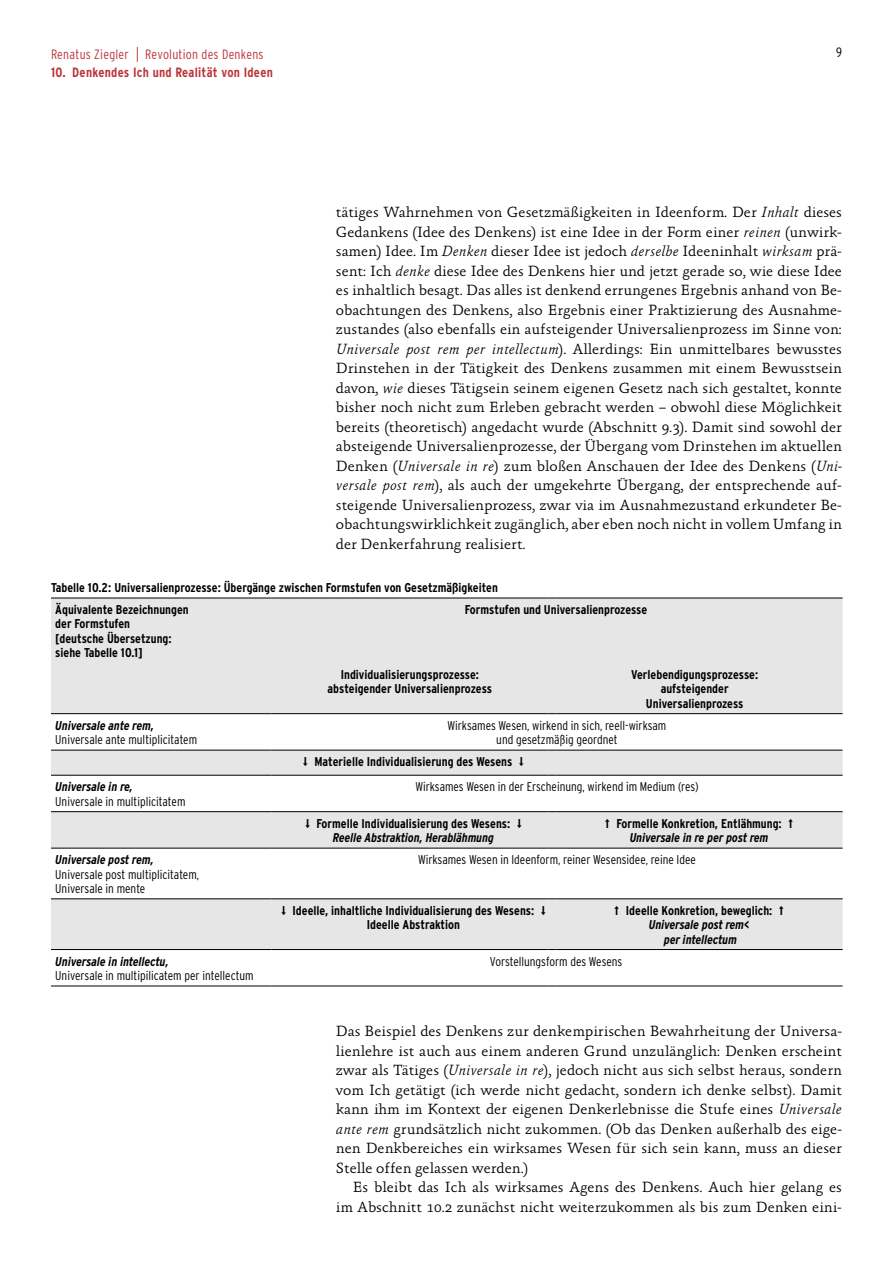
<style>
.page{position:relative;width:893px;height:1263px;background:#fff}
.page>*{position:absolute;margin:0;border:0;box-sizing:border-box;transform-origin:0 0}
.t1{font:300 15px/19.5px "Absara OT";color:#000;text-align:justify}
.t2{font:300 13.5px "Interstate Condensed";letter-spacing:.02em;color:#bb3439}
.t3{font:700 13.5px "Interstate Condensed";letter-spacing:.02em;color:#bb3439}
.t4{font:300 13.5px "Interstate Condensed";color:#000}
.t5{font:700 12.75px/14.2px "Interstate Condensed";color:#000;text-align:center}
.t6{font:300 12.75px/14.2px "Interstate Condensed";color:#000;text-align:center}
.t7{font:italic 700 12.75px/14.2px "Interstate Condensed";color:#000;text-align:center}
.s1{font-size:15px}
.s2{font-style:italic}
</style>
<div class="page">
<svg style="left:51px;top:599px;width:792px;height:350px;fill:#e6e6e6"></svg>
<hr style="left:51px;top:598px;width:220px;height:1px;background:#000">
<hr style="left:271px;top:598px;width:278px;height:1px;background:#000">
<hr style="left:556px;top:598px;width:287px;height:1px;background:#000">
<hr style="left:51px;top:713px;width:220px;height:1px;background:#000">
<hr style="left:271px;top:713px;width:278px;height:1px;background:#000">
<hr style="left:556px;top:713px;width:287px;height:1px;background:#000">
<hr style="left:51px;top:750px;width:220px;height:1px;background:#000">
<hr style="left:271px;top:750px;width:278px;height:1px;background:#000">
<hr style="left:556px;top:750px;width:287px;height:1px;background:#000">
<hr style="left:51px;top:775px;width:220px;height:1px;background:#000">
<hr style="left:271px;top:775px;width:278px;height:1px;background:#000">
<hr style="left:556px;top:775px;width:287px;height:1px;background:#000">
<hr style="left:51px;top:811px;width:220px;height:1px;background:#000">
<hr style="left:271px;top:811px;width:278px;height:1px;background:#000">
<hr style="left:556px;top:811px;width:287px;height:1px;background:#000">
<hr style="left:51px;top:848px;width:220px;height:1px;background:#000">
<hr style="left:271px;top:848px;width:278px;height:1px;background:#000">
<hr style="left:556px;top:848px;width:287px;height:1px;background:#000">
<hr style="left:51px;top:898px;width:220px;height:1px;background:#000">
<hr style="left:271px;top:898px;width:278px;height:1px;background:#000">
<hr style="left:556px;top:898px;width:287px;height:1px;background:#000">
<hr style="left:51px;top:949px;width:220px;height:1px;background:#000">
<hr style="left:271px;top:949px;width:278px;height:1px;background:#000">
<hr style="left:556px;top:949px;width:287px;height:1px;background:#000">
<hr style="left:51px;top:985px;width:220px;height:1px;background:#000">
<hr style="left:271px;top:985px;width:278px;height:1px;background:#000">
<hr style="left:556px;top:985px;width:287px;height:1px;background:#000">
<p class="t2" style="left:51px;top:46px;width:214px">Renatus Ziegler <span class="s1">|</span> Revolution des Denkens</p>
<p class="t4" style="left:836px;top:45px;width:7px">9</p>
<p class="t3" style="left:51px;top:64px;width:223px">10. Denkendes Ich und Realität von Ideen</p>
<p class="t1" style="left:336px;top:203px;width:508px">tätiges Wahrnehmen von Gesetzmäßigkeiten in Ideenform. Der <span class="s2">Inhalt</span> dieses Gedankens (Idee des Denkens) ist eine Idee in der Form einer <span class="s2">reinen</span> (unwirk&shy;samen) Idee. Im <span class="s2">Denken</span> dieser Idee ist jedoch <span class="s2">derselbe</span> Ideeninhalt <span class="s2">wirksam</span> prä&shy;sent: Ich <span class="s2">denke</span> diese Idee des Denkens hier und jetzt gerade so, wie diese Idee es inhaltlich besagt. Das alles ist denkend errungenes Ergebnis anhand von Be&shy;obachtungen des Denkens, also Ergebnis einer Praktizierung des Ausnahme&shy;zustandes (also ebenfalls ein aufsteigender Universalienprozess im Sinne von:<br><span class="s2">Universale post rem per intellectum</span>). Allerdings: Ein unmittelbares bewusstes Drinstehen in der Tätigkeit des Denkens zusammen mit einem Bewusstsein davon, <span class="s2">wie</span> dieses Tätigsein seinem eigenen Gesetz nach sich gestaltet, konnte bisher noch nicht zum Erleben gebracht werden – obwohl diese Möglichkeit bereits (theoretisch) angedacht wurde (Abschnitt 9.3). Damit sind sowohl der absteigende Universalienprozesse, der Übergang vom Drinstehen im aktuellen Denken (<span class="s2">Universale in re</span>) zum bloßen Anschauen der Idee des Denkens (<span class="s2">Uni&shy;versale post rem</span>), als auch der umgekehrte Übergang, der entsprechende auf&shy;steigende Universalienprozess, zwar via im Ausnahmezustand erkundeter Be&shy;obachtungswirklichkeit zugänglich, aber eben noch nicht in vollem Umfang in der Denkerfahrung realisiert.</p>
<p class="t5" style="left:55px;top:576px;width:444px;line-height:22.2px;text-align:left;text-indent:-4px">Tabelle 10.2: Universalienprozesse: Übergänge zwischen Formstufen von Gesetzmäßigkeiten<br>Äquivalente Bezeichnungen</p>
<p class="t5" style="left:55px;top:617px;width:118px;text-align:left">der Formstufen [deutsche Übersetzung: siehe Tabelle 10.1]</p>
<p class="t5" style="left:465px;top:602px;width:184px">Formstufen und Universalienprozesse</p>
<p class="t5" style="left:328px;top:667px;width:166px">Individualisierungsprozesse: absteigender Universalienprozess</p>
<p class="t5" style="left:631px;top:667px;width:128px">Verlebendigungsprozesse: aufsteigender<br>Universalienprozess</p>
<p class="t7" style="left:55px;top:718px;width:101px">Universale ante rem,</p>
<p class="t6" style="left:55px;top:732px;width:143px">Universale ante multiplicitatem</p>
<p class="t6" style="left:447px;top:718px;width:220px">Wirksames Wesen, wirkend in sich, reell-wirksam und gesetzmäßig geordnet</p>
<p class="t5" style="left:303px;top:755px;width:223px">↓ Materielle Individualisierung des Wesens ↓</p>
<p class="t7" style="left:55px;top:780px;width:79px">Universale in re,</p>
<p class="t6" style="left:55px;top:794px;width:132px">Universale in multiplicitatem</p>
<p class="t6" style="left:415px;top:780px;width:285px">Wirksames Wesen in der Erscheinung, wirkend im Medium (res)</p>
<p class="t5" style="left:305px;top:816px;width:218px">↓ Formelle Individualisierung des Wesens: ↓</p>
<p class="t7" style="left:333px;top:830px;width:163px">Reelle Abstraktion, Herablähmung</p>
<p class="t5" style="left:605px;top:816px;width:190px">↑ Formelle Konkretion, Entlähmung: ↑</p>
<p class="t7" style="left:630px;top:830px;width:140px">Universale in re per post rem</p>
<p class="t7" style="left:55px;top:853px;width:100px">Universale post rem,</p>
<p class="t6" style="left:55px;top:867px;width:145px;text-align:left">Universale post multiplicitatem,<br>Universale in mente</p>
<p class="t6" style="left:418px;top:853px;width:279px">Wirksames Wesen in Ideenform, reiner Wesensidee, reine Idee</p>
<p class="t5" style="left:281px;top:903px;width:266px">↓ Ideelle, inhaltliche Individualisierung des Wesens: ↓<br>Ideelle Abstraktion</p>
<p class="t5" style="left:614px;top:903px;width:171px">↑ Ideelle Konkretion, beweglich: ↑</p>
<p class="t7" style="left:649px;top:918px;width:102px">Universale post rem&lt; per intellectum</p>
<p class="t7" style="left:55px;top:954px;width:115px">Universale in intellectu,</p>
<p class="t6" style="left:55px;top:968px;width:200px">Universale in multipilicatem per intellectum</p>
<p class="t6" style="left:490px;top:954px;width:134px">Vorstellungsform des Wesens</p>
<p class="t1" style="left:336px;top:1022px;width:508px">Das Beispiel des Denkens zur denkempirischen Bewahrheitung der Universa&shy;lienlehre ist auch aus einem anderen Grund unzulänglich: Denken erscheint zwar als Tätiges (<span class="s2">Universale in re</span>), jedoch nicht aus sich selbst heraus, sondern vom Ich getätigt (ich werde nicht gedacht, sondern ich denke selbst). Damit kann ihm im Kontext der eigenen Denkerlebnisse die Stufe eines <span class="s2">Universale ante rem</span> grundsätzlich nicht zukommen. (Ob das Denken außerhalb des eige&shy;nen Denkbereiches ein wirksames Wesen für sich sein kann, muss an dieser Stelle offen gelassen werden.)</p>
<p class="t1" style="left:336px;top:1178px;width:508px;text-align:right">Es bleibt das Ich als wirksames Agens des Denkens. Auch hier gelang es im Abschnitt 10.2 zunächst nicht weiterzukommen als bis zum Denken eini-</p>
</div>
